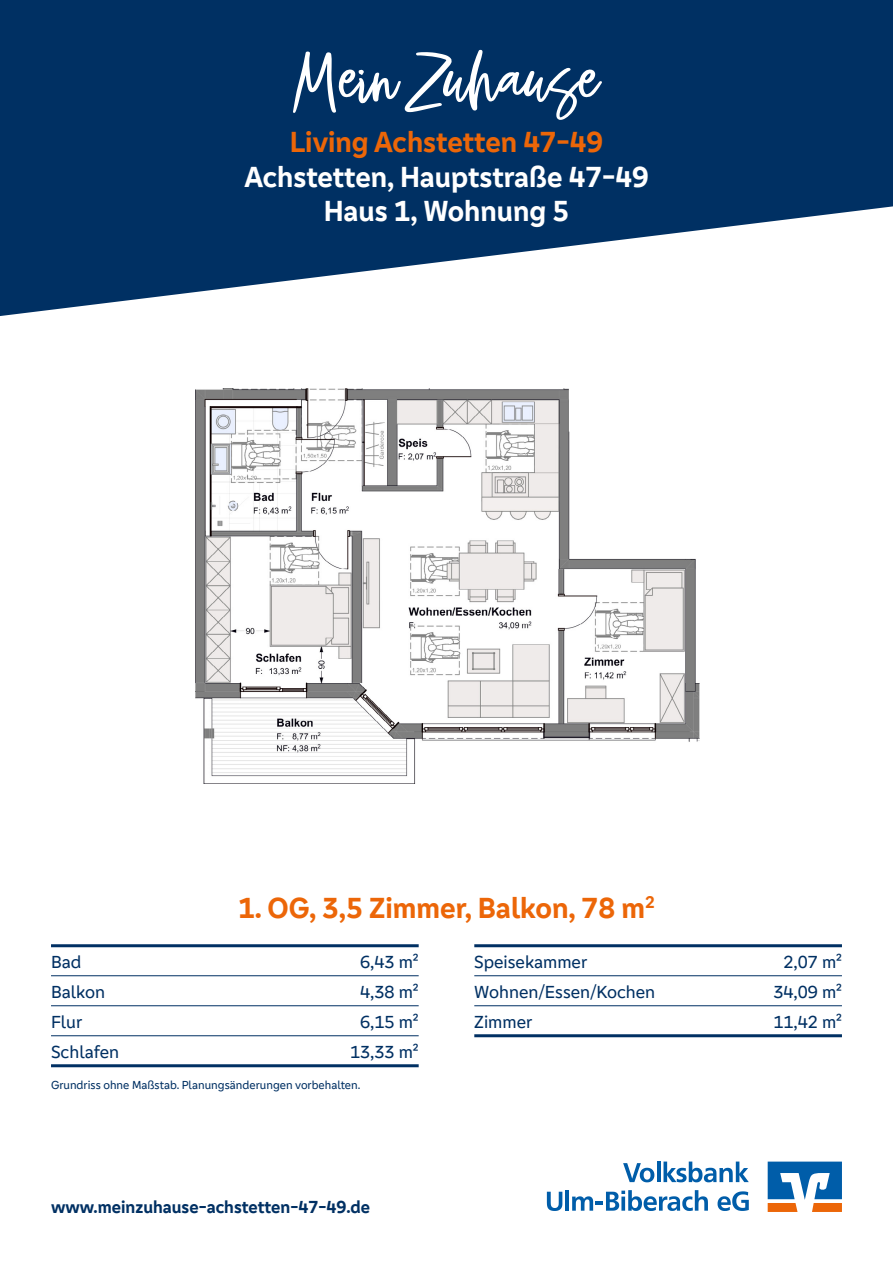
<style>
.page{position:relative;width:893px;height:1263px;background:#fff}
.page>*{position:absolute;margin:0;border:0;box-sizing:border-box;transform-origin:0 0}
.t1{font:96.45px "Sugar Melon";color:#fff}
.t2{font:700 30px "Genos GFG";color:#ec6608}
.t3{font:700 30px/34.5px "Genos GFG";color:#fff;text-align:center}
.t4{font:18px/30px "Genos GFG";color:#003063}
.t5{font:700 18px "Genos GFG";color:#003063}
.t6{font:12px "Genos GFG";color:#003063}
</style>
<div class="page">
<svg style="left:768px;top:1161px;width:74px;height:51px"></svg>
<svg style="left:623px;top:1163px;width:31px;height:19px"></svg>
<hr style="left:657px;top:1161px;width:3px;height:21px;background:#005da9">
<svg style="left:663px;top:1161px;width:86px;height:21px"></svg>
<svg style="left:547px;top:1192px;width:15px;height:19px"></svg>
<hr style="left:565px;top:1190px;width:4px;height:21px;background:#005da9">
<svg style="left:572px;top:1190px;width:136px;height:21px"></svg>
<svg style="left:717px;top:1191px;width:32px;height:20px"></svg>
<hr style="left:51px;top:944px;width:368px;height:3px;background:#003063">
<hr style="left:51px;top:975px;width:368px;height:1px;background:#003063">
<hr style="left:51px;top:1005px;width:368px;height:1px;background:#003063">
<hr style="left:51px;top:1035px;width:368px;height:1px;background:#003063">
<hr style="left:51px;top:1064px;width:368px;height:3px;background:#003063">
<hr style="left:474px;top:944px;width:368px;height:3px;background:#003063">
<hr style="left:474px;top:975px;width:368px;height:1px;background:#003063">
<hr style="left:474px;top:1005px;width:368px;height:1px;background:#003063">
<hr style="left:474px;top:1034px;width:368px;height:3px;background:#003063">
<img style="left:195px;top:389px;width:505px;height:395px">
<svg style="left:0;top:0;width:893px;height:316px;fill:#003063"></svg>
<h1 class="t1" style="left:293px;top:38px;width:308px">Mein Zuhause</h1>
<h2 class="t2" style="left:290px;top:124px;width:315px">Living Achstetten 47-49</h2>
<h2 class="t3" style="left:244px;top:159px;width:406px">Achstetten, Hauptstraße 47-49<br>Haus 1, Wohnung 5</h2>
<h2 class="t2" style="left:238px;top:890px;width:418px">1. OG, 3,5 Zimmer, Balkon, 78 m<sup>2</sup></h2>
<p class="t4" style="left:51px;top:947px;width:70px">Bad<br>Balkon<br>Flur<br>Schlafen</p>
<p class="t4" style="left:350px;top:947px;width:70px;text-align:center">6,43 m²<br>4,38 m²<br>6,15 m²<br>13,33 m²</p>
<p class="t4" style="left:474px;top:947px;width:182px">Speisekammer<br>Wohnen/Essen/Kochen<br>Zimmer</p>
<p class="t4" style="left:773px;top:947px;width:70px;text-align:center">2,07 m²<br>34,09 m²<br>11,42 m²</p>
<p class="t6" style="left:51px;top:1077px;width:311px">Grundriss ohne Maßstab. Planungsänderungen vorbehalten.</p>
<p class="t5" style="left:51px;top:1196px;width:321px">www.meinzuhause-achstetten-47-49.de</p>
</div>
